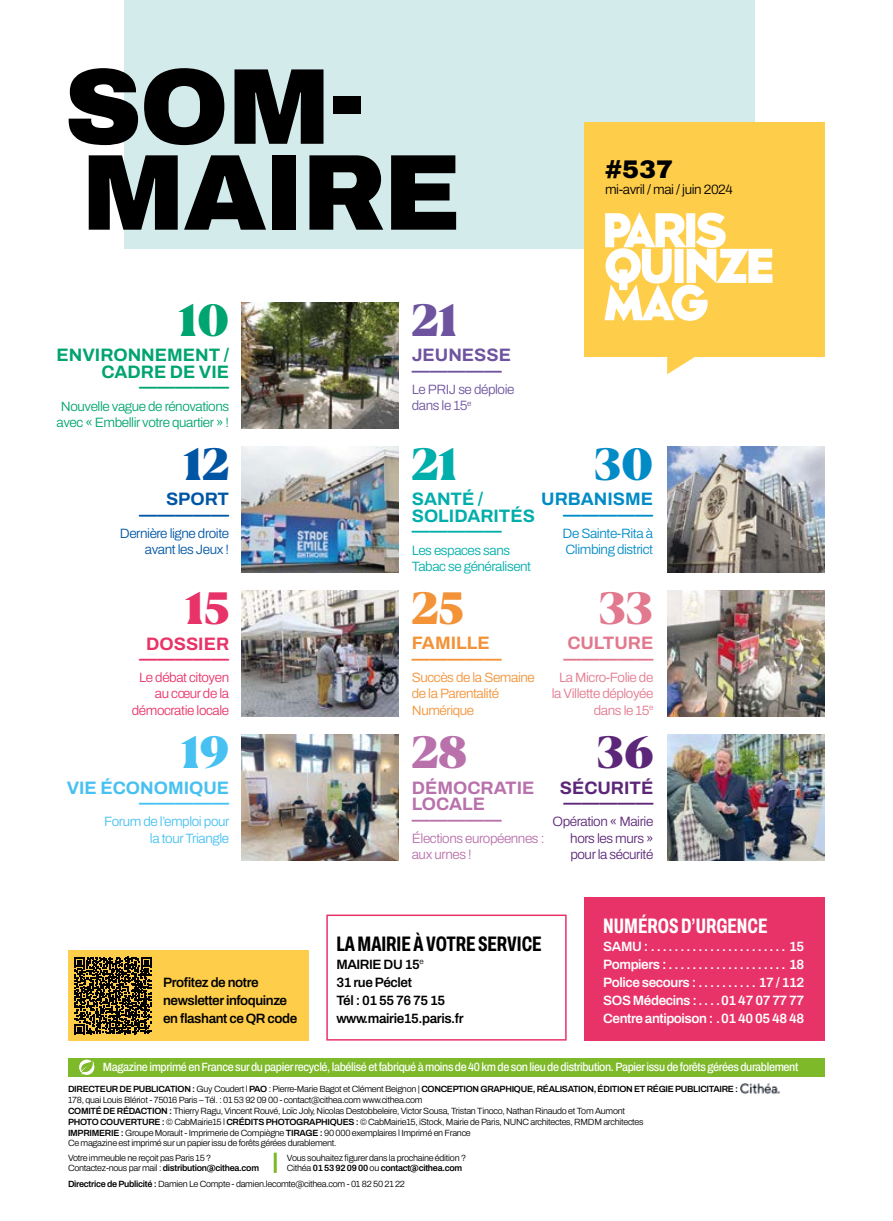
<style>
.page{position:relative;width:893px;height:1221px;background:#fff}
.page>*{position:absolute;margin:0;border:0;box-sizing:border-box;transform-origin:0 0}
.t1{font:900 108px/85.8px "Archivo";letter-spacing:-.025em;color:#000}
.t2{font:800 45px "Blacker Pro Dis";color:#e2798e}
.t3{font:800 45px "Blacker Pro Dis";color:#008bc7}
.t4{font:800 45px "Blacker Pro Dis";color:#00aeab}
.t5{font:800 45px "Blacker Pro Dis";color:#6e549f}
.t6{font:800 45px "Blacker Pro Dis";color:#47c1f1}
.t7{font:800 45px "Blacker Pro Dis";color:#f39237}
.t8{font:800 45px "Blacker Pro Dis";color:#b971ac}
.t9{font:800 45px "Blacker Pro Dis";color:#5c2778}
.t10{font:800 45px "Blacker Pro Dis";color:#0056a4}
.t11{font:800 45px "Blacker Pro Dis";color:#e83369}
.t12{font:800 45px "Blacker Pro Dis";color:#00a470}
.t13{font:900 25.5px "Archivo";color:#000}
.t14{font:700 extra-condensed 21px "Archivo";color:#000}
.t15{font:700 extra-condensed 21px "Archivo";color:#fff}
.t16{font:700 18px/16.5px "Archivo";color:#00a470;text-align:right}
.t17{font:700 18px/16.5px "Archivo";color:#00aeab}
.t18{font:700 18px/16.5px "Archivo";color:#b971ac}
.t19{font:700 18px/16.5px "Archivo";color:#47c1f1;text-align:right}
.t20{font:700 18px/16.5px "Archivo";color:#008bc7;text-align:right}
.t21{font:700 18px/16.5px "Archivo";color:#6e549f}
.t22{font:700 18px/16.5px "Archivo";color:#5c2778}
.t23{font:700 18px/16.5px "Archivo";color:#e2798e}
.t24{font:700 18px/16.5px "Archivo";color:#f39237}
.t25{font:700 18px/16.5px "Archivo";color:#e83369;text-align:center}
.t26{font:700 18px/16.5px "Archivo";color:#0056a4;text-align:right}
.t27{font:600 13.5px/18px "Archivo";letter-spacing:-.03em;color:#fff;text-align:right}
.t28{font:600 13.5px/18px "Archivo";letter-spacing:-.03em;color:#000}
.t29{font:300 13.5px/16.2px "Archivo";letter-spacing:-.03em;color:#00a470;text-align:center}
.t30{font:300 13.5px/16.2px "Archivo";letter-spacing:-.03em;color:#e2798e;text-align:right}
.t31{font:300 13.5px/16.2px "Archivo";letter-spacing:-.03em;color:#5c2778;text-align:justify}
.t32{font:300 13.5px/16.2px "Archivo";letter-spacing:-.03em;color:#f39237}
.t33{font:300 13.5px/16.2px "Archivo";letter-spacing:-.03em;color:#e83369;text-align:right}
.t34{font:300 13.5px/16.2px "Archivo";letter-spacing:-.03em;color:#00aeab}
.t35{font:300 13.5px/16.2px "Archivo";letter-spacing:-.03em;color:#47c1f1;text-align:right}
.t36{font:300 13.5px/16.2px "Archivo";letter-spacing:-.03em;color:#0056a4;text-align:right}
.t37{font:300 13.5px/16.2px "Archivo";letter-spacing:-.03em;color:#008bc7}
.t38{font:300 13.5px/16.2px "Archivo";letter-spacing:-.03em;color:#b971ac}
.t39{font:300 13.5px/16.2px "Archivo";letter-spacing:-.03em;color:#6e549f}
.t40{font:300 13.5px "Archivo";letter-spacing:-.03em;color:#000}
.t41{font:500 semi-condensed 12px "Archivo";letter-spacing:-.03em;color:#fff}
.t42{font:300 9px/10.8px "Archivo";letter-spacing:-.03em;color:#000}
.s1{font-weight:600}
</style>
<div class="page">
<img style="left:241px;top:302px;width:158px;height:126px">
<img style="left:241px;top:446px;width:158px;height:126px">
<img style="left:667px;top:446px;width:158px;height:126px">
<img style="left:241px;top:590px;width:158px;height:126px">
<img style="left:241px;top:734px;width:158px;height:126px">
<img style="left:667px;top:590px;width:158px;height:126px">
<img style="left:667px;top:734px;width:158px;height:126px">
<div style="left:125px;top:0;width:630px;height:248px;background:#d4ebec"></div>
<div style="left:585px;top:122px;width:240px;height:234px;background:#fecd4a"></div>
<svg style="left:604px;top:212px;width:168px;height:109px"></svg>
<svg style="left:667px;top:356px;width:29px;height:18px"></svg>
<div style="left:68px;top:1058px;width:757px;height:18px;background:#7db928"></div>
<img style="left:740px;top:1083px;width:39px;height:10px">
<hr style="left:274px;top:1152px;width:3px;height:20px;background:#7db928">
<svg style="left:79px;top:1059px;width:15px;height:16px"></svg>
<div style="left:585px;top:896px;width:240px;height:144px;background:#e83369"></div>
<div style="left:326px;top:914px;width:241px;height:126px;border:2px solid #e83369"></div>
<div style="left:68px;top:950px;width:240px;height:90px;background:#fecd4a"></div>
<svg style="left:74px;top:956px;width:78px;height:78px"></svg>
<h1 class="t1" style="left:64px;top:64px;width:398px">SOM‑<br>MAIRE</h1>
<h2 class="t12" style="left:179px;top:285px;width:52px">10</h2>
<h3 class="t16" style="left:57px;top:347px;width:174px">ENVIRONNEMENT /<br>CADRE DE VIE —————</h3>
<h3 class="t29" style="left:57px;top:398px;width:174px">Nouvelle vague de rénovations avec « Embellir votre quartier » !</h3>
<h2 class="t5" style="left:412px;top:285px;width:47px">21</h2>
<h3 class="t21" style="left:412px;top:347px;width:101px">JEUNESSE —————</h3>
<h3 class="t39" style="left:412px;top:381px;width:104px">Le PRIJ se déploie dans le 15<sup>e</sup></h3>
<h3 class="t13" style="left:605px;top:150px;width:69px">#537</h3>
<h3 class="t40" style="left:605px;top:179px;width:129px">mi-avril / mai / juin 2024</h3>
<h2 class="t10" style="left:183px;top:429px;width:47px">12</h2>
<h3 class="t26" style="left:139px;top:491px;width:91px">SPORT —————</h3>
<h3 class="t36" style="left:120px;top:525px;width:111px">Dernière ligne droite avant les Jeux !</h3>
<h2 class="t11" style="left:185px;top:573px;width:46px">15</h2>
<h3 class="t25" style="left:139px;top:635px;width:91px">DOSSIER —————</h3>
<h3 class="t33" style="left:132px;top:669px;width:99px">Le débat citoyen au cœur de la démocratie locale</h3>
<h2 class="t6" style="left:181px;top:717px;width:49px">19</h2>
<h3 class="t19" style="left:67px;top:779px;width:164px">VIE ÉCONOMIQUE —————</h3>
<h3 class="t35" style="left:104px;top:813px;width:127px">Forum de l’emploi pour la tour Triangle</h3>
<h3 class="t28" style="left:163px;top:972px;width:136px">Profitez de notre newsletter infoquinze en flashant ce QR code</h3>
<h2 class="t4" style="left:412px;top:429px;width:47px">21</h2>
<h3 class="t17" style="left:412px;top:491px;width:125px">SANTÉ /<br>SOLIDARITÉS —————</h3>
<h3 class="t34" style="left:412px;top:542px;width:121px">Les espaces sans<br>Tabac se généralisent</h3>
<h2 class="t3" style="left:594px;top:429px;width:60px">30</h2>
<h3 class="t20" style="left:541px;top:490px;width:113px">URBANISME —————</h3>
<h3 class="t37" style="left:562px;top:525px;width:92px">De Sainte-Rita à<br>Climbing district</h3>
<h2 class="t7" style="left:412px;top:573px;width:53px">25</h2>
<h3 class="t24" style="left:412px;top:635px;width:91px">FAMILLE —————</h3>
<h3 class="t32" style="left:412px;top:669px;width:125px">Succès de la Semaine de la Parentalité<br>Numérique</h3>
<h2 class="t8" style="left:412px;top:717px;width:57px">28</h2>
<h3 class="t18" style="left:412px;top:779px;width:124px">DÉMOCRATIE<br>LOCALE —————</h3>
<h3 class="t38" style="left:412px;top:830px;width:134px">Élections européennes : aux urnes !</h3>
<h2 class="t2" style="left:599px;top:573px;width:56px">33</h2>
<h3 class="t23" style="left:563px;top:635px;width:91px">CULTURE —————</h3>
<h3 class="t30" style="left:552px;top:669px;width:103px">La Micro-Folie de la Villette déployée dans le 15<sup>e</sup></h3>
<h2 class="t9" style="left:597px;top:717px;width:58px">36</h2>
<h3 class="t22" style="left:560px;top:779px;width:95px">SÉCURITÉ —————</h3>
<h3 class="t31" style="left:570px;top:813px;width:85px;text-indent:-18px">Opération « Mairie hors les murs » pour la sécurité</h3>
<h3 class="t14" style="left:336px;top:927px;width:207px">LA MAIRIE À VOTRE SERVICE</h3>
<h3 class="t28" style="left:336px;top:954px;width:129px">MAIRIE DU 15<sup>e<br></sup>31 rue Péclet<br>Tél : 01 55 76 75 15 www.mairie15.paris.fr</h3>
<h3 class="t15" style="left:603px;top:910px;width:166px">NUMÉROS D’URGENCE</h3>
<h3 class="t27" style="left:603px;top:936px;width:50px">SAMU :........................</h3>
<h3 class="t27" style="left:789px;top:936px;width:17px">15</h3>
<h3 class="t27" style="left:603px;top:954px;width:67px">Pompiers :.....................</h3>
<h3 class="t27" style="left:789px;top:954px;width:17px">18</h3>
<h3 class="t27" style="left:603px;top:972px;width:97px">Police secours :...........</h3>
<h3 class="t27" style="left:759px;top:972px;width:47px">17 / 112</h3>
<h3 class="t27" style="left:603px;top:990px;width:98px">SOS Médecins :....</h3>
<h3 class="t27" style="left:603px;top:990px;width:203px">01 47 07 77 77<br>Centre antipoison :. 01 40 05 48 48</h3>
<h3 class="t41" style="left:103px;top:1058px;width:697px">Magazine imprimé en France sur du papier recyclé, labélisé et fabriqué à moins de 40 km de son lieu de distribution. Papier issu de forêts gérées durablement</h3>
<p class="t42" style="left:68px;top:1083px;width:672px"><span class="s1">DIRECTEUR DE PUBLICATION :</span> Guy Coudert l <span class="s1">PAO</span> : Pierre-Marie Bagot et Clément Beignon | <span class="s1">CONCEPTION GRAPHIQUE, RÉALISATION, ÉDITION ET RÉGIE PUBLICITAIRE :<br></span>178, quai Louis Blériot ‑ 75016 Paris – Tél. : 01 53 92 09 00 ‑ contact@cithea.com www.cithea.com<br><span class="s1">COMITÉ DE RÉDACTION :</span> Thierry Ragu, Vincent Rouvé, Loïc Joly, Nicolas Destobbeleire, Victor Sousa, Tristan Tinoco, Nathan Rinaudo et Tom Aumont<br><span class="s1">PHOTO COUVERTURE :</span> © CabMairie15 l <span class="s1">CRÉDITS PHOTOGRAPHIQUES :</span> © CabMairie15, iStock, Mairie de Paris, NUNC architectes, RMDM architectes<br><span class="s1">IMPRIMERIE :</span> Groupe Morault - Imprimerie de Compiègne <span class="s1">TIRAGE :</span> 90 000 exemplaires l Imprimé en France<br>Ce magazine est imprimé sur un papier issu de forêts gérées durablement.</p>
<p class="t42" style="left:68px;top:1178px;width:338px"><span class="s1">Directrice de Publicité :</span> Damien Le Compte - damien.lecomte@cithea.com - 01 82 50 21 22</p>
<p class="t42" style="left:68px;top:1151px;width:193px">Votre immeuble ne reçoit pas Paris 15 ?<br>Contactez‑nous par mail : <span class="s1">distribution@cithea.com</span></p>
<p class="t42" style="left:287px;top:1151px;width:181px">Vous souhaitez figurer dans la prochaine édition ?<br>Cithéa <span class="s1">01 53 92 09 00</span> ou <span class="s1">contact@cithea.com</span></p>
</div>
